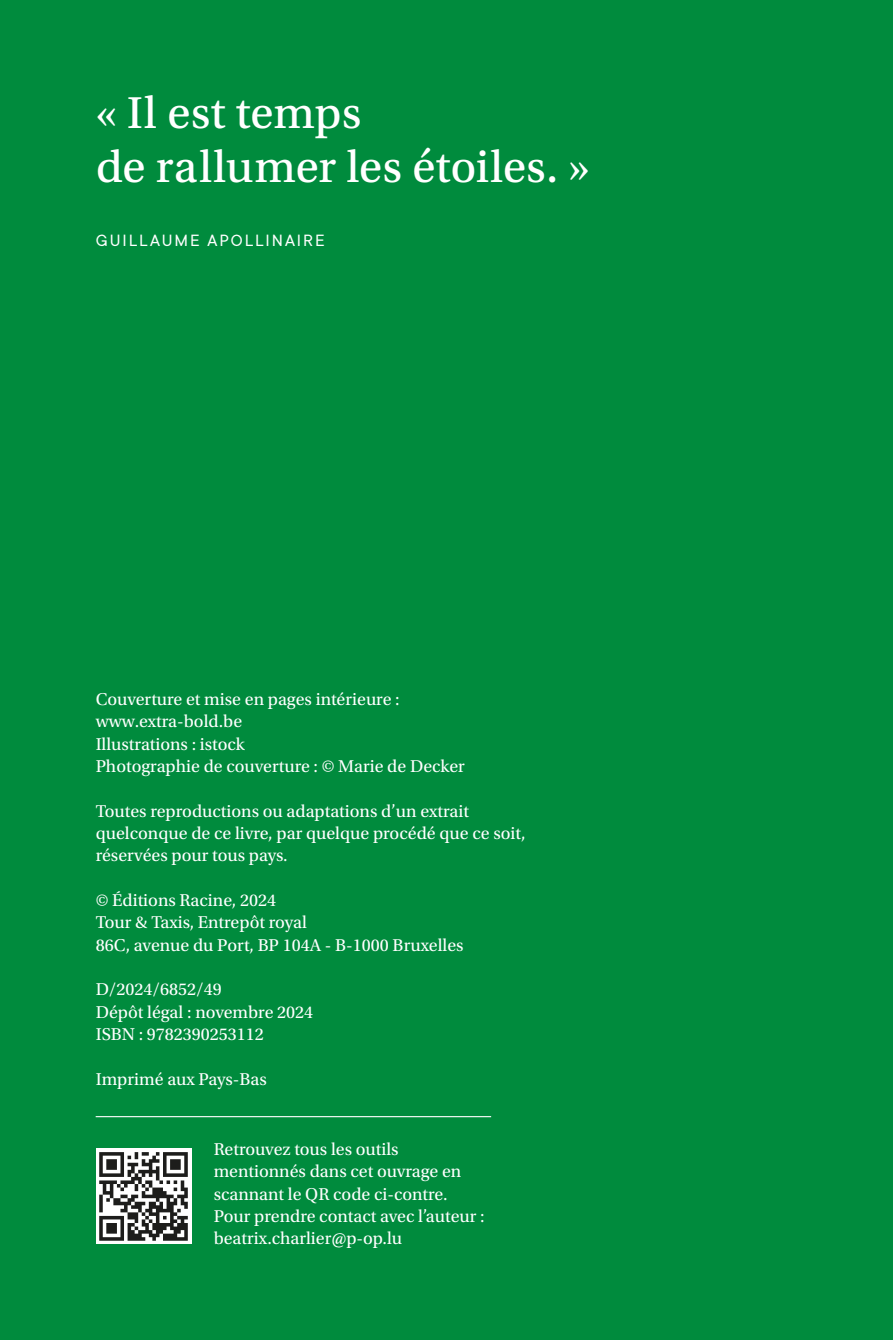
<style>
.page{position:relative;width:893px;height:1340px;background:#fff}
.page>*{position:absolute;margin:0;border:0;box-sizing:border-box;transform-origin:0 0}
.t1{font:47.25px/54.2px "Utopia Std Capt";color:#fff}
.t2{font:18px/22.3px "Utopia Std";color:#fff}
.t3{font:18px "TT Commons";letter-spacing:.11em;color:#fff}
</style>
<div class="page">
<div style="left:0;top:0;width:893px;height:1339px;background:#008b3d"></div>
<div style="left:96px;top:1148px;width:95px;height:96px;background:#fff"></div>
<svg style="left:99px;top:1152px;width:89px;height:88px"></svg>
<hr style="left:96px;top:1116px;width:395px;height:1px;background:#fff">
<h1 class="t1" style="left:96px;top:86px;width:496px">« Il est temps<br>de rallumer les étoiles. »</h1>
<p class="t3" style="left:96px;top:229px;width:231px">GUILLAUME APOLLINAIRE</p>
<p class="t2" style="left:96px;top:688px;width:371px">Couverture et mise en pages intérieure : www.extra-bold.be<br>Illustrations : istock<br>Photographie de couverture : © Marie de Decker</p>
<p class="t2" style="left:96px;top:800px;width:431px">Toutes reproductions ou adaptations d’un extrait quelconque de ce livre, par quelque procédé que ce soit, réservées pour tous pays.</p>
<p class="t2" style="left:96px;top:889px;width:369px">© Éditions Racine, 2024<br>Tour &amp; Taxis, Entrepôt royal<br>86C, avenue du Port, BP 104A - B-1000 Bruxelles</p>
<p class="t2" style="left:96px;top:978px;width:219px">D/2024/6852/49<br>Dépôt légal : novembre 2024<br>ISBN : 9782390253112</p>
<p class="t2" style="left:96px;top:1068px;width:173px">Imprimé aux Pays-Bas</p>
<p class="t2" style="left:214px;top:1138px;width:272px">Retrouvez tous les outils mentionnés dans cet ouvrage en scannant le QR code ci-contre.<br>Pour prendre contact avec l’auteur : beatrix.charlier@p-op.lu</p>
</div>
